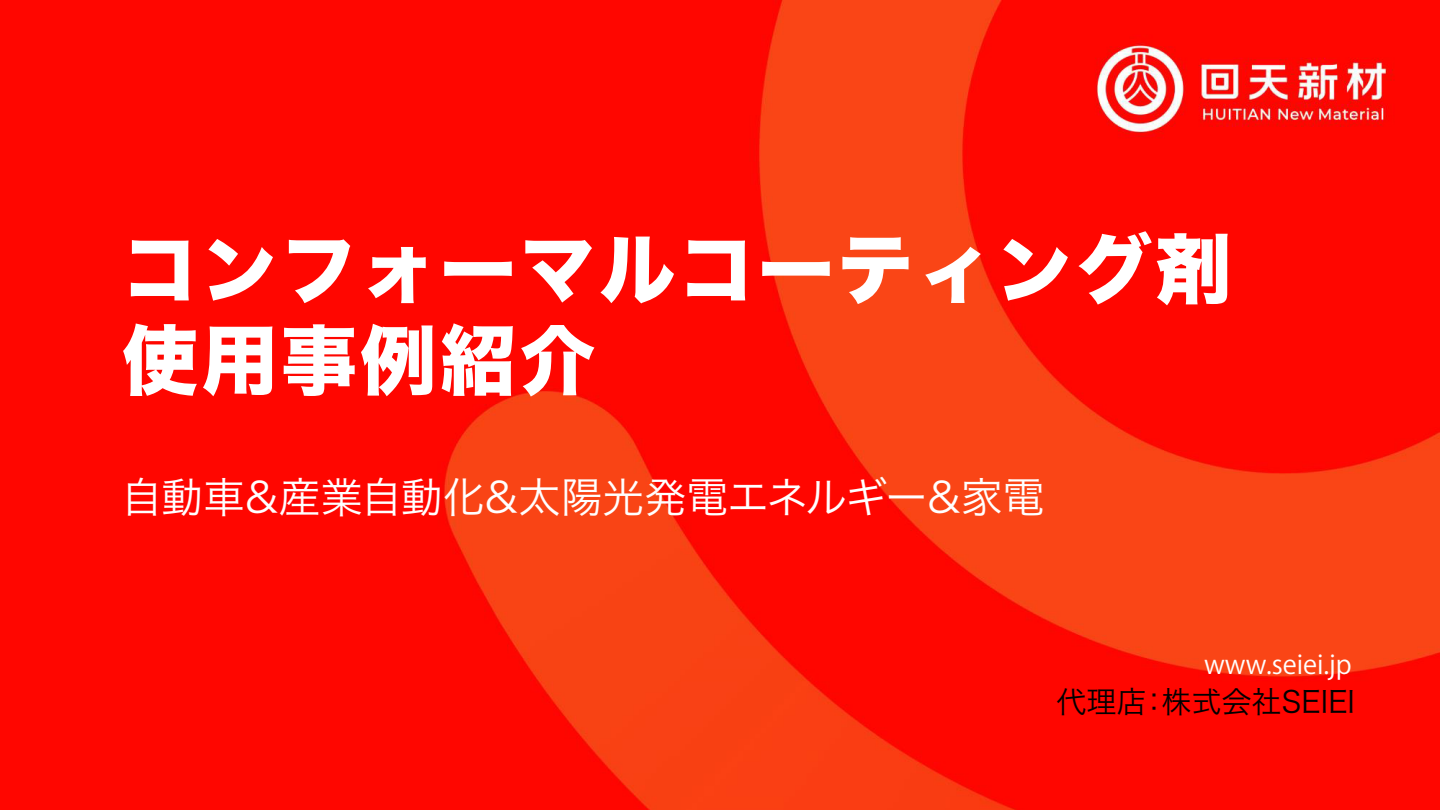
<style>
.page{position:relative;width:1440px;height:810px;background:#fff}
.page>*{position:absolute;margin:0;border:0;box-sizing:border-box;transform-origin:0 0}
.t1{font:76px/91.2px "Hira Kaku Std W8";letter-spacing:.045em;color:#fff}
.t2{font:42px "Hira Kaku Pro W3";letter-spacing:-.015em;color:#fff}
.t3{font:30px "Hira Kaku Pro W3";color:#000}
.t4{font:26px "Koz Go Pr 6 N";color:#fff}
</style>
<div class="page">
<img style="left:0;top:0;width:1440px;height:810px">
<div style="left:39px;top:726px;width:223px;height:59px;background:#ff0600"></div>
<h1 class="t1" style="left:122px;top:226px;width:1111px">コンフォーマルコーティング剤使用事例紹介</h1>
<p class="t2" style="left:121px;top:459px;width:925px">自動車&amp;産業自動化&amp;太陽光発電エネルギー&amp;家電</p>
<p class="t4" style="left:1204px;top:650px;width:149px">www.seiei.jp</p>
<p class="t3" style="left:1057px;top:675px;width:300px">代理店：株式会社SEIEI</p>
</div>
